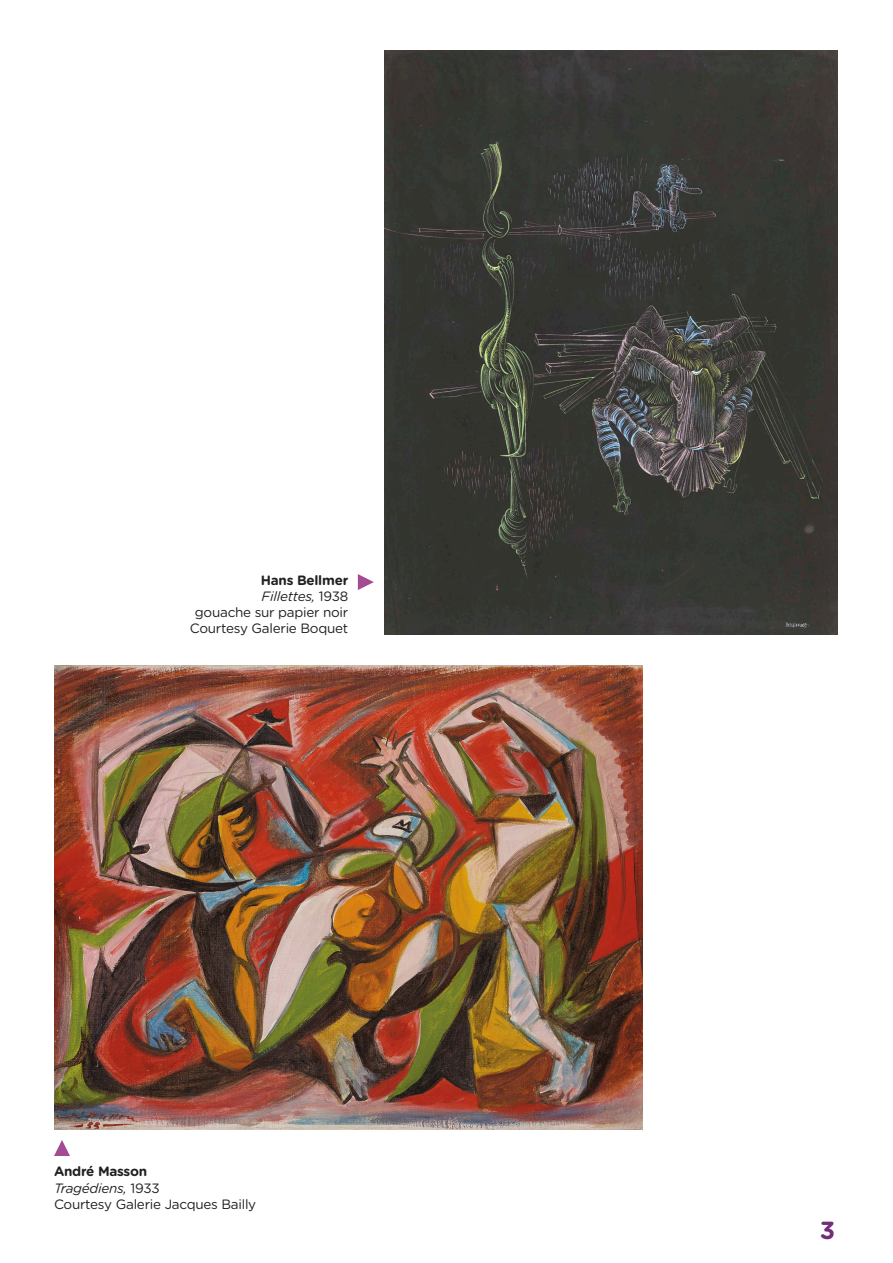
<style>
.page{position:relative;width:893px;height:1263px;background:#fff}
.page>*{position:absolute;margin:0;border:0;box-sizing:border-box;transform-origin:0 0}
.t1{font:700 24.75px "Gotham Rounded";color:#742d7a}
.t2{font:13.5px "Gotham Rounded";letter-spacing:-.02em;color:#231f20}
.t3{font:italic 13.5px "Gotham Rounded";letter-spacing:-.02em;color:#231f20}
.t4{font:700 13.5px "Gotham Rounded";letter-spacing:-.02em;color:#231f20}
.s1{font-style:normal}
</style>
<div class="page">
<img style="left:385px;top:50px;width:453px;height:585px">
<svg style="left:358px;top:574px;width:16px;height:16px"></svg>
<img style="left:54px;top:666px;width:589px;height:463px">
<svg style="left:54px;top:1140px;width:16px;height:16px"></svg>
<p class="t4" style="left:261px;top:570px;width:89px">Hans Bellmer</p>
<p class="t3" style="left:262px;top:587px;width:88px">Fillettes, <span class="s1">1938</span></p>
<p class="t2" style="left:195px;top:603px;width:155px">gouache sur papier noir</p>
<p class="t2" style="left:190px;top:619px;width:160px">Courtesy Galerie Boquet</p>
<p class="t4" style="left:54px;top:1162px;width:95px">André Masson</p>
<p class="t3" style="left:54px;top:1178px;width:107px">Tragédiens, <span class="s1">1933</span></p>
<p class="t2" style="left:54px;top:1195px;width:204px">Courtesy Galerie Jacques Bailly</p>
<h1 class="t1" style="left:820px;top:1212px;width:17px">3</h1>
</div>
